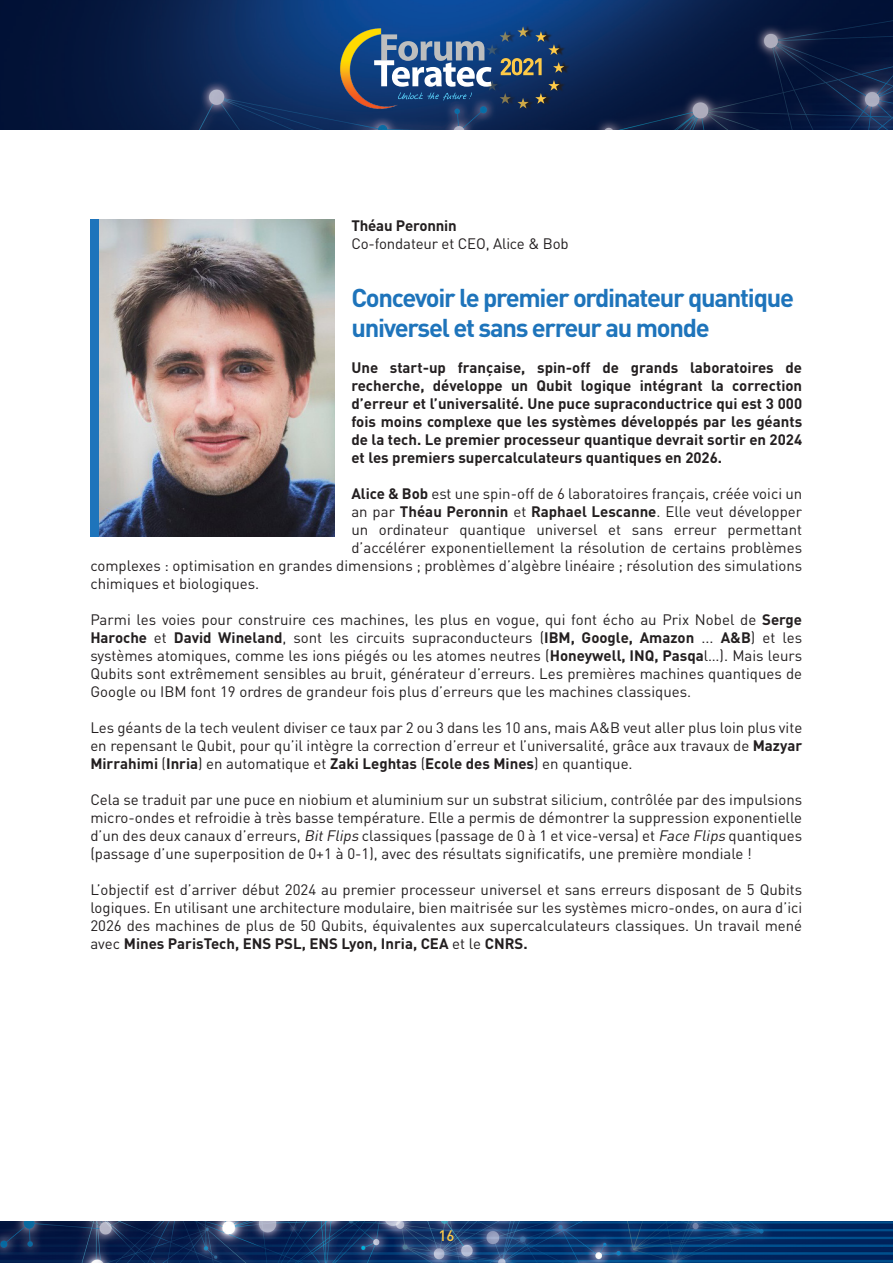
<style>
.page{position:relative;width:893px;height:1263px;background:#fff}
.page>*{position:absolute;margin:0;border:0;box-sizing:border-box;transform-origin:0 0}
.t1{font:700 25.5px/30.6px "DIN Pro";letter-spacing:-.05em;color:#1e74bb}
.t2{font:15px/18px "DIN Pro";color:#231f20;text-align:justify}
.t3{font:700 15px/18px "DIN Pro";color:#231f20;text-align:justify}
.t4{font:500 15px "DIN Pro";color:#feca47}
.s1{font-weight:700}
.s2{font-weight:400}
.s3{font-style:italic}
</style>
<div class="page">
<img style="left:0;top:0;width:893px;height:130px">
<img style="left:0;top:1221px;width:893px;height:42px">
<svg style="left:490px;top:25px;width:80px;height:85px"></svg>
<svg style="left:415px;top:26px;width:149px;height:83px;background:#38577f"></svg>
<img style="left:329px;top:22px;width:86px;height:88px">
<img style="left:98px;top:219px;width:236px;height:317px">
<div style="left:90px;top:219px;width:8px;height:317px;background:#1e74bb"></div>
<p class="t3" style="left:351px;top:214px;width:107px">Théau Peronnin</p>
<p class="t2" style="left:351px;top:233px;width:219px">Co-fondateur et CEO, Alice &amp; Bob</p>
<p class="t1" style="left:351px;top:279px;width:444px">Concevoir le premier ordinateur quantique universel et sans erreur au monde</p>
<p class="t3" style="left:351px;top:357px;width:452px">Une start-up française, spin-off de grands laboratoires de recherche, développe un Qubit logique intégrant la correction d’erreur et l’universalité. Une puce supraconductrice qui est 3 000 fois moins complexe que les systèmes développés par les géants de la tech. Le premier processeur quantique devrait sortir en 2024 et les premiers supercalculateurs quantiques en 2026.</p>
<p class="t2" style="left:351px;top:483px;width:452px"><span class="s1">Alice &amp; Bob</span> est une spin-off de 6 laboratoires français, créée voici un</p>
<p class="t3" style="left:351px;top:501px;width:452px"><span class="s2">an par</span> Théau Peronnin <span class="s2">et</span> Raphael Lescanne<span class="s2">. Elle veut développer</span></p>
<p class="t2" style="left:351px;top:519px;width:452px">un ordinateur quantique universel et sans erreur permettant</p>
<p class="t2" style="left:351px;top:537px;width:452px">d’accélérer exponentiellement la résolution de certains problèmes</p>
<p class="t2" style="left:90px;top:555px;width:713px">complexes : optimisation en grandes dimensions ; problèmes d’algèbre linéaire ; résolution des simulations</p>
<p class="t2" style="left:90px;top:573px;width:171px">chimiques et biologiques.</p>
<p class="t2" style="left:90px;top:609px;width:713px">Parmi les voies pour construire ces machines, les plus en vogue, qui font écho au Prix Nobel de <span class="s1">Serge Haroche</span> et <span class="s1">David Wineland</span>, sont les circuits supraconducteurs (<span class="s1">IBM, Google, Amazon</span> ... <span class="s1">A&amp;B</span>) et les systèmes atomiques, comme les ions piégés ou les atomes neutres (<span class="s1">Honeywell, INQ, Pasqa</span>l…). Mais leurs Qubits sont extrêmement sensibles au bruit, générateur d’erreurs. Les premières machines quantiques de Google ou IBM font 19 ordres de grandeur fois plus d’erreurs que les machines classiques.</p>
<p class="t2" style="left:90px;top:717px;width:713px">Les géants de la tech veulent diviser ce taux par 2 ou 3 dans les 10 ans, mais A&amp;B veut aller plus loin plus vite en repensant le Qubit, pour qu’il intègre la correction d’erreur et l’universalité, grâce aux travaux de <span class="s1">Mazyar Mirrahimi</span> (<span class="s1">Inria</span>) en automatique et <span class="s1">Zaki Leghtas</span> (<span class="s1">Ecole des Mines</span>) en quantique.</p>
<p class="t2" style="left:90px;top:789px;width:713px">Cela se traduit par une puce en niobium et aluminium sur un substrat silicium, contrôlée par des impulsions micro-ondes et refroidie à très basse température. Elle a permis de démontrer la suppression exponentielle d’un des deux canaux d’erreurs, <span class="s3">BitFlips</span> classiques (passage de 0 à 1 et vice-versa) et <span class="s3">Face Flips</span> quantiques (passage d’une superposition de 0+1 à 0-1), avec des résultats significatifs, une première mondiale !</p>
<p class="t2" style="left:90px;top:879px;width:713px">L’objectif est d’arriver début 2024 au premier processeur universel et sans erreurs disposant de 5 Qubits logiques. En utilisant une architecture modulaire, bien maitrisée sur les systèmes micro-ondes, on aura d’ici 2026 des machines de plus de 50 Qubits, équivalentes aux supercalculateurs classiques. Un travail mené avec <span class="s1">Mines ParisTech, ENS PSL, ENS Lyon, Inria, CEA</span> et le <span class="s1">CNRS.</span></p>
<p class="t4" style="left:438px;top:1223px;width:17px">16</p>
</div>
